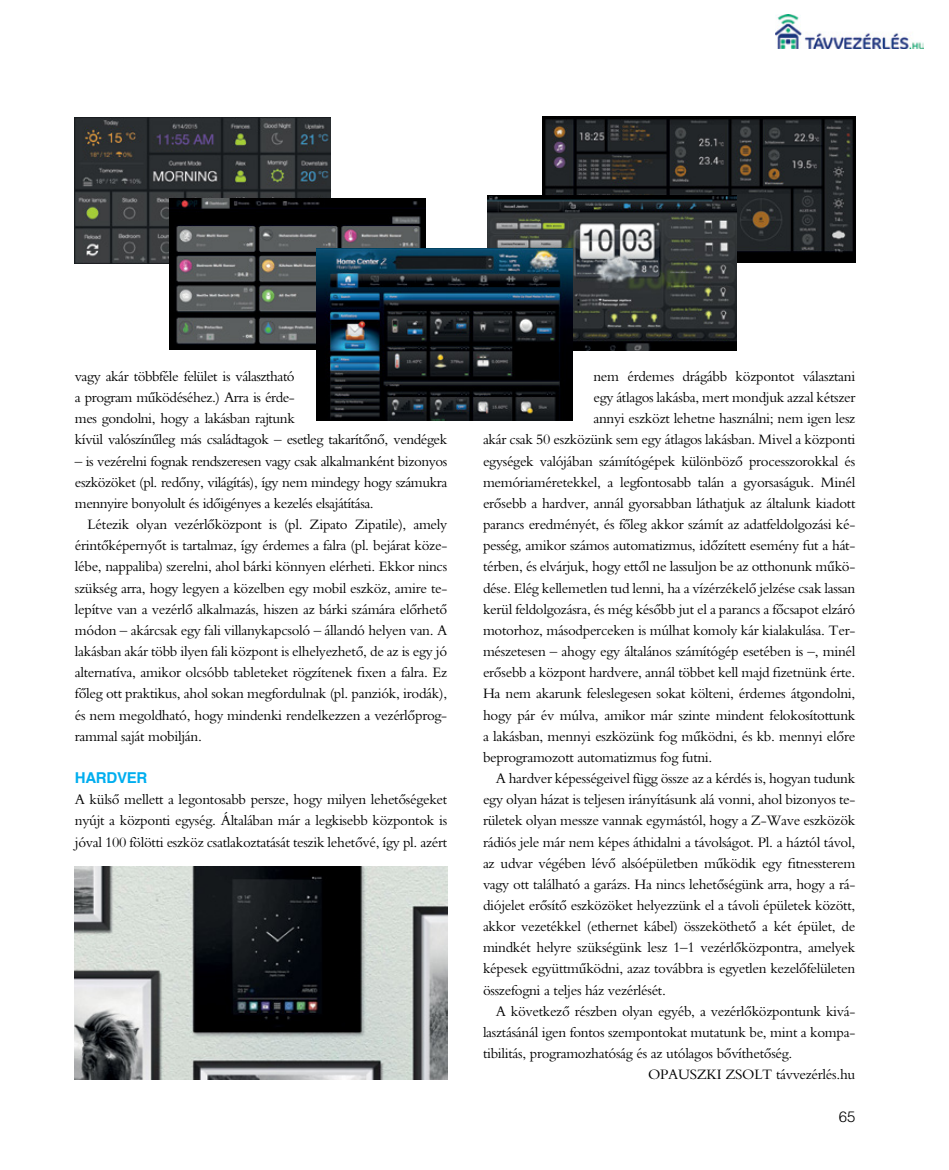
<style>
.page{position:relative;width:949px;height:1170px;background:#fff}
.page>*{position:absolute;margin:0;border:0;box-sizing:border-box;transform-origin:0 0}
.t1{font:15px/21.1px "V Bembo";letter-spacing:-.02em;color:#000;text-align:justify}
.t2{font:700 15px "Helvetica";letter-spacing:-.02em;color:#00aeef}
.t3{font:300 15px "H Helvetica";color:#000}
</style>
<div class="page">
<img style="left:775px;top:14px;width:148px;height:35px">
<img style="left:75px;top:117px;width:256px;height:147px">
<img style="left:169px;top:198px;width:256px;height:152px">
<img style="left:542px;top:117px;width:313px;height:146px">
<img style="left:487px;top:195px;width:249px;height:155px">
<img style="left:316px;top:249px;width:256px;height:172px">
<img style="left:75px;top:866px;width:372px;height:213px">
<p class="t1" style="left:75px;top:365px;width:374px;text-align:left">vagy akár többféle felület is választható<br>a program működéséhez.) Arra is érde-<br>mes gondolni, hogy a lakásban rajtunk<br>kívül valószínűleg más családtagok – esetleg takarítőnő, vendégek</p>
<p class="t1" style="left:75px;top:450px;width:374px">– is vezérelni fognak rendszeresen vagy csak alkalmanként bizonyos eszközöket (pl. redőny, világítás), így nem mindegy hogy számukra mennyire bonyolult és időigényes a kezelés elsajátítása.</p>
<p class="t1" style="left:75px;top:513px;width:374px;text-indent:13px">Létezik olyan vezérlőközpont is (pl. Zipato Zipatile), amely érintőképernyőt is tartalmaz, így érdemes a falra (pl. bejárat köze&shy;lébe, nappaliba) szerelni, ahol bárki könnyen elérheti. Ekkor nincs szükség arra, hogy legyen a közelben egy mobil eszköz, amire te&shy;lepítve van a vezérlő alkalmazás, hiszen az bárki számára előrhető módon – akárcsak egy fali villanykapcsoló – állandó helyen van. A lakásban akár több ilyen fali központ is elhelyezhető, de az is egy jó alternatíva, amikor olcsóbb tableteket rögzítenek fixen a falra. Ez főleg ott praktikus, ahol sokan megfordulnak (pl. panziók, irodák), és nem megoldható, hogy mindenki rendelkezzen a vezérlőprog&shy;rammal saját mobilján.</p>
<p class="t2" style="left:75px;top:765px;width:74px">HARDVER</p>
<p class="t1" style="left:75px;top:788px;width:374px">A külső mellett a legontosabb persze, hogy milyen lehetőségeket nyújt a központi egység. Általában már a legkisebb központok is jóval 100 fölötti eszköz csatlakoztatását teszik lehetővé, így pl. azért</p>
<p class="t1" style="left:593px;top:365px;width:263px">nem érdemes drágább központot választani</p>
<p class="t1" style="left:593px;top:386px;width:263px">egy átlagos lakásba, mert mondjuk azzal kétszer</p>
<p class="t1" style="left:593px;top:407px;width:263px">annyi eszközt lehetne használni; nem igen lesz</p>
<p class="t1" style="left:483px;top:429px;width:374px">akár csak 50 eszközünk sem egy átlagos lakásban. Mivel a központi</p>
<p class="t1" style="left:483px;top:450px;width:374px">egységek valójában számítógépek különböző processzorokkal és</p>
<p class="t1" style="left:483px;top:471px;width:374px">memóriaméretekkel, a legfontosabb talán a gyorsaságuk. Minél</p>
<p class="t1" style="left:483px;top:492px;width:374px">erősebb a hardver, annál gyorsabban láthatjuk az általunk kiadott</p>
<p class="t1" style="left:483px;top:513px;width:374px">parancs eredményét, és főleg akkor számít az adatfeldolgozási ké-</p>
<p class="t1" style="left:483px;top:534px;width:374px">pesség, amikor számos automatizmus, időzített esemény fut a hát-</p>
<p class="t1" style="left:483px;top:556px;width:374px">térben, és elvárjuk, hogy ettől ne lassuljon be az otthonunk műkö-</p>
<p class="t1" style="left:483px;top:577px;width:374px">dése. Elég kellemetlen tud lenni, ha a vízérzékelő jelzése csak lassan</p>
<p class="t1" style="left:483px;top:598px;width:373px">kerül feldolgozásra, és még később jut el a parancs a főcsapot elzáró</p>
<p class="t1" style="left:483px;top:619px;width:374px">motorhoz, másodperceken is múlhat komoly kár kialakulása. Ter-</p>
<p class="t1" style="left:483px;top:640px;width:374px">mészetesen – ahogy egy általános számítógép esetében is –, minél</p>
<p class="t1" style="left:483px;top:661px;width:374px">erősebb a központ hardvere, annál többet kell majd fizetnünk érte.</p>
<p class="t1" style="left:483px;top:682px;width:374px">Ha nem akarunk feleslegesen sokat költeni, érdemes átgondolni,</p>
<p class="t1" style="left:483px;top:704px;width:374px">hogy pár év múlva, amikor már szinte mindent felokosítottunk</p>
<p class="t1" style="left:483px;top:725px;width:374px">a lakásban, mennyi eszközünk fog működni, és kb. mennyi előre</p>
<p class="t1" style="left:483px;top:746px;width:231px">beprogramozott automatizmus fog futni.</p>
<p class="t1" style="left:495px;top:767px;width:361px">A hardver képességeivel függ össze az a kérdés is, hogyan tudunk</p>
<p class="t1" style="left:483px;top:788px;width:374px">egy olyan házat is teljesen irányításunk alá vonni, ahol bizonyos te-</p>
<p class="t1" style="left:483px;top:809px;width:374px">rületek olyan messze vannak egymástól, hogy a Z-Wave eszközök</p>
<p class="t1" style="left:483px;top:830px;width:373px">rádiós jele már nem képes áthidalni a távolságot. Pl. a háztól távol,</p>
<p class="t1" style="left:483px;top:852px;width:374px">az udvar végében lévő alsóépületben működik egy fitnessterem</p>
<p class="t1" style="left:483px;top:873px;width:373px">vagy ott található a garázs. Ha nincs lehetőségünk arra, hogy a rá-</p>
<p class="t1" style="left:483px;top:894px;width:374px">diójelet erősítő eszközöket helyezzünk el a távoli épületek között,</p>
<p class="t1" style="left:483px;top:915px;width:374px">akkor vezetékkel (ethernet kábel) összeköthető a két épület, de</p>
<p class="t1" style="left:483px;top:936px;width:374px">mindkét helyre szükségünk lesz 1–1 vezérlőközpontra, amelyek</p>
<p class="t1" style="left:483px;top:957px;width:374px">képesek együttműködni, azaz továbbra is egyetlen kezelőfelületen</p>
<p class="t1" style="left:483px;top:979px;width:184px">összefogni a teljes ház vezérlését.</p>
<p class="t1" style="left:495px;top:1000px;width:361px">A következő részben olyan egyéb, a vezérlőközpontunk kivá-</p>
<p class="t1" style="left:483px;top:1021px;width:374px">lasztásánál igen fontos szempontokat mutatunk be, mint a kompa-</p>
<p class="t1" style="left:483px;top:1042px;width:311px">tibilitás, programozhatóság és az utólagos bővíthetőség.</p>
<p class="t1" style="left:647px;top:1063px;width:209px">OPAUSZKI ZSOLT távvezérlés.hu</p>
<p class="t3" style="left:838px;top:1106px;width:18px">65</p>
</div>
